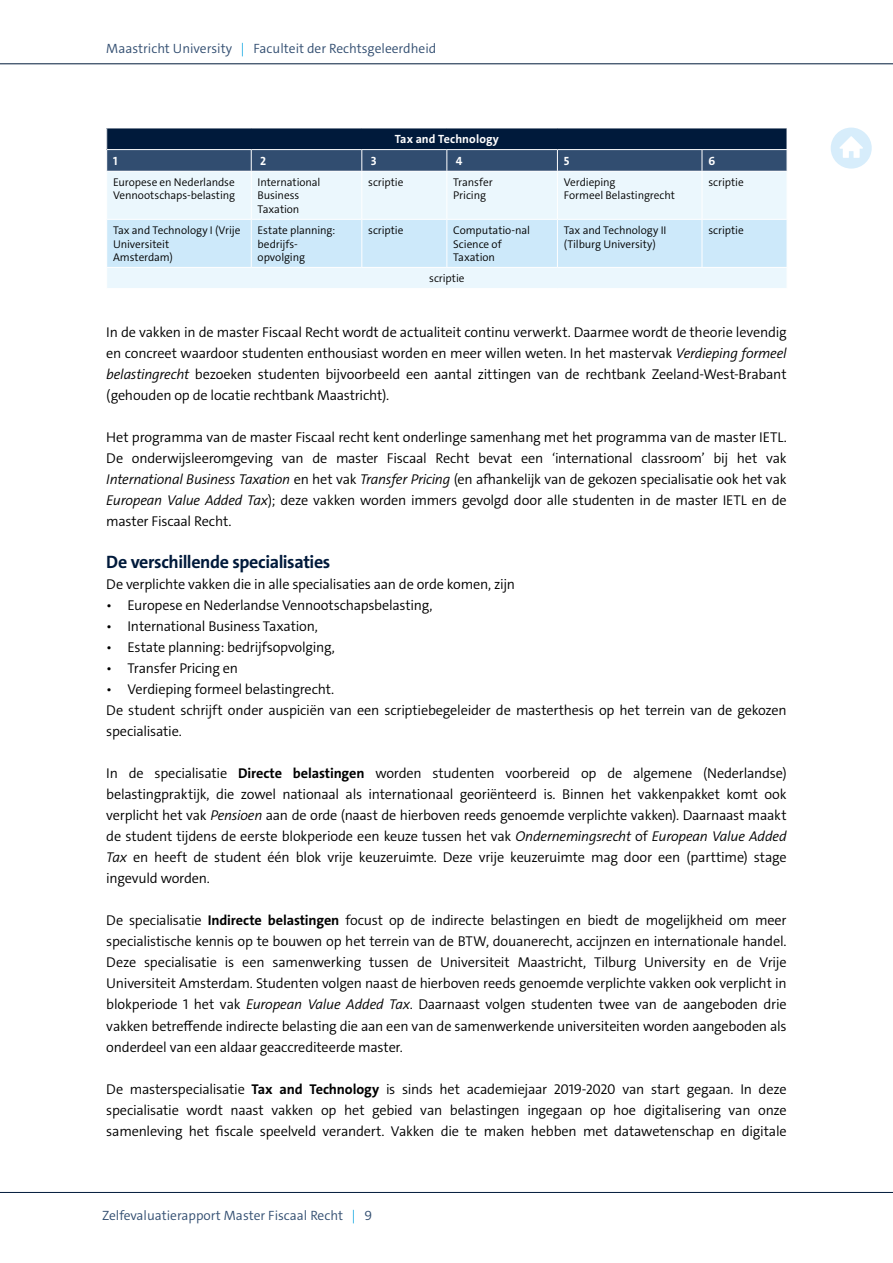
<style>
.page{position:relative;width:893px;height:1263px;background:#fff}
.page>*{position:absolute;margin:0;border:0;box-sizing:border-box;transform-origin:0 0}
.t1{font:700 18px "The Sans E4 s";letter-spacing:-.025em;color:#001a3b}
.t2{font:300 14.25px/21px "The Sans E4 s";letter-spacing:-.015em;color:#000;text-align:justify}
.t3{font:300 13.5px "The Sans E4 s";color:#314d70}
.t4{font:700 12px "The Sans E4 s";letter-spacing:.01em;color:#fff}
.t5{font:300 11.25px/13.5px "The Sans E4 s";letter-spacing:-.005em;color:#000}
.s1{color:#00a1df}
.s2{font-style:italic}
.s3{font-weight:700}
</style>
<div class="page">
<div style="left:831px;top:128px;width:41px;height:41px;background:#d7edfb;border-radius:50%"></div>
<svg style="left:839px;top:136px;width:24px;height:22px"></svg>
<hr style="left:0;top:63px;width:893px;height:1px;background:#001a3b">
<hr style="left:0;top:1192px;width:893px;height:1px;background:#001a3b">
<div style="left:107px;top:172px;width:680px;height:47px;background:#ebf7fd"></div>
<hr style="left:251px;top:172px;width:1px;height:47px;background:#fff">
<hr style="left:361px;top:172px;width:1px;height:47px;background:#fff">
<hr style="left:446px;top:172px;width:1px;height:47px;background:#fff">
<hr style="left:557px;top:172px;width:1px;height:47px;background:#fff">
<hr style="left:702px;top:172px;width:1px;height:47px;background:#fff">
<svg style="left:107px;top:220px;width:680px;height:68px;background:#d6edfa"></svg>
<svg style="left:106px;top:128px;width:681px;height:43px;background:#223c5d"></svg>
<p class="t3" style="left:106px;top:39px;width:332px">Maastricht University <span class="s1">|</span> Faculteit der Rechtsgeleerdheid</p>
<p class="t4" style="left:395px;top:131px;width:106px">Tax and Technology</p>
<p class="t4" style="left:113px;top:153px;width:6px">1</p>
<p class="t4" style="left:260px;top:153px;width:8px">2</p>
<p class="t4" style="left:371px;top:153px;width:7px">3</p>
<p class="t4" style="left:456px;top:153px;width:8px">4</p>
<p class="t4" style="left:564px;top:153px;width:7px">5</p>
<p class="t4" style="left:708px;top:153px;width:8px">6</p>
<p class="t5" style="left:113px;top:175px;width:123px">Europese en Nederlandse<br>Vennootschaps-belasting</p>
<p class="t5" style="left:258px;top:175px;width:64px">International<br>Business<br>Taxation</p>
<p class="t5" style="left:368px;top:175px;width:37px">scriptie</p>
<p class="t5" style="left:453px;top:175px;width:41px">Transfer<br>Pricing</p>
<p class="t5" style="left:564px;top:175px;width:113px">Verdieping<br>Formeel Belastingrecht</p>
<p class="t5" style="left:708px;top:175px;width:37px">scriptie</p>
<p class="t5" style="left:113px;top:224px;width:129px">Tax and Technology I (Vrije<br>Universiteit<br>Amsterdam)</p>
<p class="t5" style="left:258px;top:224px;width:79px">Estate planning: bedrijfs&shy;opvolging</p>
<p class="t5" style="left:368px;top:224px;width:37px">scriptie</p>
<p class="t5" style="left:453px;top:224px;width:78px">Computatio-nal<br>Science of<br>Taxation</p>
<p class="t5" style="left:564px;top:224px;width:104px">Tax and Technology II (Tilburg University)</p>
<p class="t5" style="left:708px;top:224px;width:37px">scriptie</p>
<p class="t5" style="left:429px;top:272px;width:37px">scriptie</p>
<p class="t2" style="left:106px;top:322px;width:682px">In de vakken in de master Fiscaal Recht wordt de actualiteit continu verwerkt. Daarmee wordt de theorie levendig en concreet waardoor studenten enthousiast worden en meer willen weten. In het mastervak <span class="s2">Verdieping formeel belastingrecht</span> bezoeken studenten bijvoorbeeld een aantal zittingen van de rechtbank Zeeland-West-Brabant (gehouden op de locatie rechtbank Maastricht).</p>
<p class="t2" style="left:106px;top:427px;width:682px">Het programma van de master Fiscaal recht kent onderlinge samenhang met het programma van de master IETL.<br>De onderwijsleeromgeving van de master Fiscaal Recht bevat een ‘international classroom’ bij het vak <span class="s2">International Business Taxation</span> en het vak <span class="s2">Transfer Pricing</span> (en afhankelijk van de gekozen specialisatie ook het vak <span class="s2">European Value Added Tax</span>); deze vakken worden immers gevolgd door alle studenten in de master IETL en de master Fiscaal Recht.</p>
<p class="t1" style="left:106px;top:551px;width:226px">De verschillende specialisaties</p>
<p class="t2" style="left:106px;top:574px;width:410px">De verplichte vakken die in alle specialisaties aan de orde komen, zijn</p>
<p class="t2" style="left:106px;top:595px;width:328px">• Europese en Nederlandse Vennootschapsbelasting,</p>
<p class="t2" style="left:106px;top:616px;width:213px">• International Business Taxation,</p>
<p class="t2" style="left:106px;top:637px;width:230px">• Estate planning: bedrijfsopvolging,</p>
<p class="t2" style="left:106px;top:658px;width:133px">• Transfer Pricing en</p>
<p class="t2" style="left:106px;top:679px;width:682px;text-align:left">• Verdieping formeel belastingrecht.<br>De student schrijft onder auspiciën van een scriptiebegeleider de masterthesis op het terrein van de gekozen specialisatie.</p>
<p class="t2" style="left:106px;top:763px;width:682px">In de specialisatie <span class="s3">Directe belastingen</span> worden studenten voorbereid op de algemene (Nederlandse) belastingpraktijk, die zowel nationaal als internationaal georiënteerd is. Binnen het vakkenpakket komt ook verplicht het vak <span class="s2">Pensioen</span> aan de orde (naast de hierboven reeds genoemde verplichte vakken). Daarnaast maakt de student tijdens de eerste blokperiode een keuze tussen het vak <span class="s2">Ondernemingsrecht</span> of <span class="s2">European Value Added Tax</span> en heeft de student één blok vrije keuzeruimte. Deze vrije keuzeruimte mag door een (parttime) stage ingevuld worden.</p>
<p class="t2" style="left:106px;top:910px;width:682px">De specialisatie <span class="s3">Indirecte belastingen</span> focust op de indirecte belastingen en biedt de mogelijkheid om meer specialistische kennis op te bouwen op het terrein van de BTW, douanerecht, accijnzen en internationale handel.<br>Deze specialisatie is een samenwerking tussen de Universiteit Maastricht, Tilburg University en de Vrije Universiteit Amsterdam. Studenten volgen naast de hierboven reeds genoemde verplichte vakken ook verplicht in blokperiode 1 het vak <span class="s2">European Value Added Tax</span>. Daarnaast volgen studenten twee van de aangeboden drie vakken betreffende indirecte belasting die aan een van de samenwerkende universiteiten worden aangeboden als onderdeel van een aldaar geaccrediteerde master.</p>
<p class="t2" style="left:106px;top:1078px;width:682px">De masterspecialisatie <span class="s3">Tax and Technology</span> is sinds het academiejaar 2019-2020 van start gegaan. In deze specialisatie wordt naast vakken op het gebied van belastingen ingegaan op hoe digitalisering van onze samenleving het fiscale speelveld verandert. Vakken die te maken hebben met datawetenschap en digitale</p>
<p class="t3" style="left:102px;top:1207px;width:272px">Zelfevaluatierapport Master Fiscaal Recht <span class="s1">|</span> 9</p>
</div>
